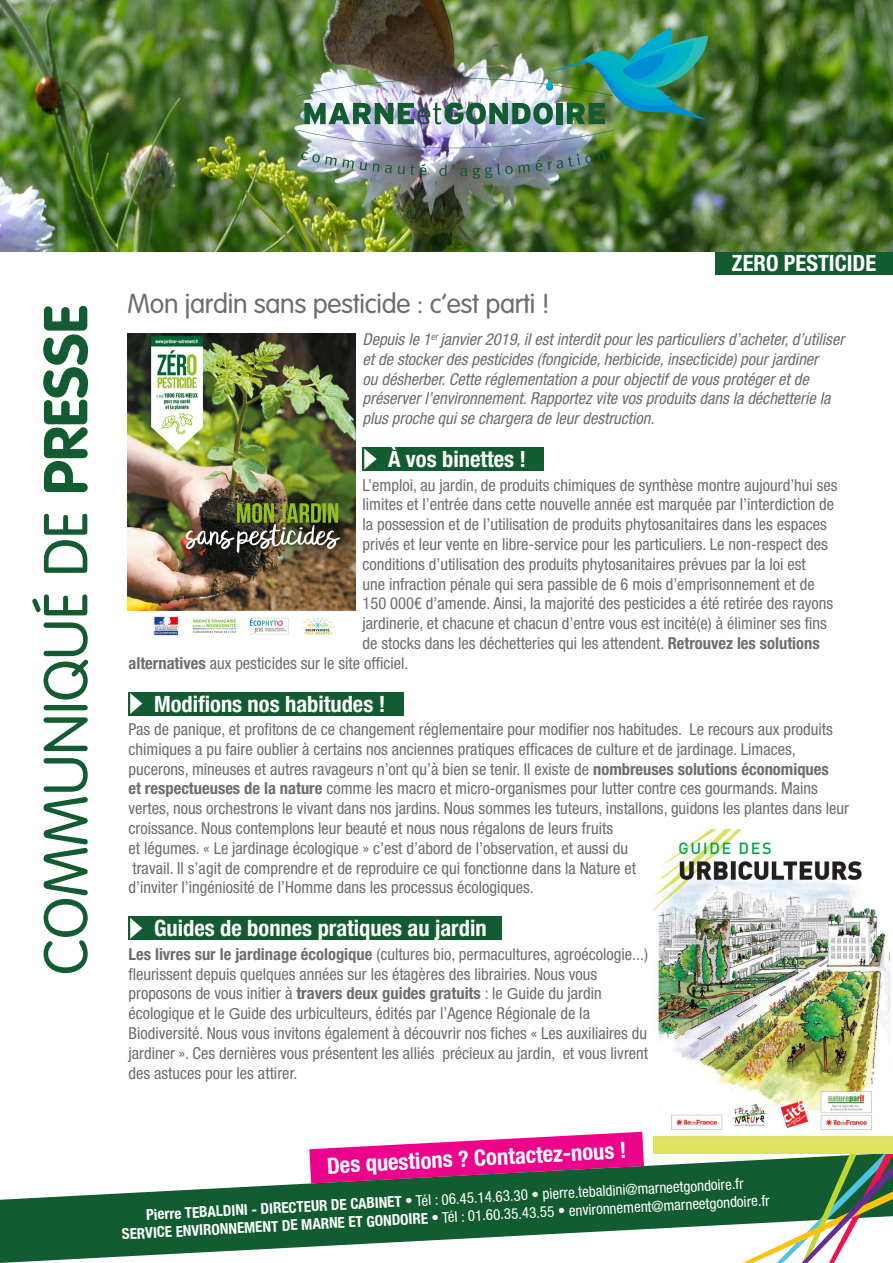
<style>
.page{position:relative;width:893px;height:1263px;background:#fff}
.page>*{position:absolute;margin:0;border:0;box-sizing:border-box;transform-origin:0 0}
.t1{font:300 60.9px "VAG Rounded Std";color:#135b31}
.t2{font:300 27px "VAG Rounded Std";letter-spacing:-.01em;color:#6c6d70}
.t3{font:700 condensed 22.5px "Helvetica Neue LT Std";color:#fff}
.t4{font:condensed 16.5px/19.8px "Helvetica Neue LT Std";color:#6c6d70}
.t5{font:italic condensed 16.5px/19.8px "Helvetica Neue LT Std";color:#6c6d70}
.t6{font:condensed 15px "Helvetica Neue LT Std";color:#fff}
.s1{font-weight:700}
.s2{font-family:"Arial";font-stretch:normal;font-size:15px}
</style>
<div class="page">
<img style="left:128px;top:333px;width:227px;height:303px">
<div style="left:362px;top:447px;width:182px;height:24px;background:#135b31"></div>
<svg style="left:364px;top:449px;width:13px;height:20px"></svg>
<div style="left:128px;top:692px;width:276px;height:23px;background:#135b31"></div>
<svg style="left:130px;top:693px;width:12px;height:21px"></svg>
<div style="left:128px;top:916px;width:374px;height:24px;background:#135b31"></div>
<svg style="left:130px;top:918px;width:12px;height:21px"></svg>
<svg style="left:309px;top:1132px;width:335px;height:21px"></svg>
<svg style="left:0;top:1153px;width:717px;height:110px;fill:#135b31"></svg>
<div style="left:715px;top:251px;width:178px;height:23px;background:#135b31"></div>
<svg style="left:717px;top:1153px;width:176px;height:110px"></svg>
<img style="left:654px;top:830px;width:239px;height:323px">
<img style="left:0;top:0;width:893px;height:251px">
<img style="left:297px;top:28px;width:411px;height:151px">
<p class="t1" style="left:31px;top:975px;width:671px;rotate:-90deg">COMMUNIQUÉ DE <span class="s1">PRESSE</span></p>
<p class="t2" style="left:128px;top:288px;width:424px">Mon jardin sans pesticide : c’est parti !</p>
<p class="t3" style="left:732px;top:249px;width:146px">ZERO PESTICIDE</p>
<p class="t5" style="left:362px;top:330px;width:483px">Depuis le 1<sup>er</sup> janvier 2019, il est interdit pour les particuliers d’acheter, d’utiliser et de stocker des pesticides (fongicide, herbicide, insecticide) pour jardiner<br>ou désherber. Cette réglementation a pour objectif de vous protéger et de préserver l’environnement. Rapportez vite vos produits dans la déchetterie la plus proche qui se chargera de leur destruction.</p>
<p class="t3" style="left:388px;top:445px;width:140px">À vos binettes !</p>
<p class="t4" style="left:362px;top:475px;width:477px">L’emploi, au jardin, de produits chimiques de synthèse montre aujourd’hui ses</p>
<p class="t4" style="left:362px;top:494px;width:473px">limites et l’entrée dans cette nouvelle année est marquée par l’interdiction de</p>
<p class="t4" style="left:362px;top:514px;width:466px">la possession et de l’utilisation de produits phytosanitaires dans les espaces</p>
<p class="t4" style="left:362px;top:534px;width:467px">privés et leur vente en libre-service pour les particuliers. Le non-respect des</p>
<p class="t4" style="left:362px;top:554px;width:445px">conditions d’utilisation des produits phytosanitaires prévues par la loi est</p>
<p class="t4" style="left:362px;top:574px;width:454px">une infraction pénale qui sera passible de 6 mois d’emprisonnement et de</p>
<p class="t4" style="left:362px;top:593px;width:472px">150 000€ d’amende. Ainsi, la majorité des pesticides a été retirée des rayons</p>
<p class="t4" style="left:362px;top:613px;width:466px">jardinerie, et chacune et chacun d’entre vous est incité(e) à éliminer ses fins</p>
<p class="t4" style="left:362px;top:633px;width:459px">de stocks dans les déchetteries qui les attendent. <span class="s1">Retrouvez les solutions</span></p>
<p class="t4" style="left:128px;top:653px;width:281px"><span class="s1">alternatives</span> aux pesticides sur le site officiel.</p>
<p class="t3" style="left:154px;top:690px;width:233px">Modifions nos habitudes !</p>
<p class="t4" style="left:128px;top:719px;width:722px">Pas de panique, et profitons de ce changement réglementaire pour modifier nos habitudes. Le recours aux produits chimiques a pu faire oublier à certains nos anciennes pratiques efficaces de culture et de jardinage. Limaces, pucerons, mineuses et autres ravageurs n’ont qu’à bien se tenir. Il existe de <span class="s1">nombreuses solutions économiques<br>et respectueuses de la nature</span> comme les macro et micro-organismes pour lutter contre ces gourmands. Mains vertes, nous orchestrons le vivant dans nos jardins. Nous sommes les tuteurs, installons, guidons les plantes dans leur croissance. Nous contemplons leur beauté et nous nous régalons de leurs fruits</p>
<p class="t4" style="left:128px;top:838px;width:501px">et légumes. « Le jardinage écologique » c’est d’abord de l’observation, et aussi du</p>
<p class="t4" style="left:132px;top:858px;width:505px">travail. Il s’agit de comprendre et de reproduire ce qui fonctionne dans la Nature et</p>
<p class="t4" style="left:128px;top:878px;width:407px">d’inviter l’ingéniosité de l’Homme dans les processus écologiques.</p>
<p class="t3" style="left:154px;top:915px;width:334px">Guides de bonnes pratiques au jardin</p>
<p class="t4" style="left:128px;top:944px;width:521px"><span class="s1">Les livres sur le jardinage écologique</span> (cultures bio, permacultures, agroécologie...) fleurissent depuis quelques années sur les étagères des librairies. Nous vous proposons de vous initier à <span class="s1">travers deux guides gratuits</span> : le <span class="s2">G</span>uide du jardin écologique et le <span class="s2">G</span>uide des urbiculteurs, édités par l’Agence Régionale de la Biodiversité. Nous vous invitons également à découvrir nos fiches « Les auxiliaires du jardiner ». Ces dernières vous présentent les alliés précieux au jardin, et vous livrent des astuces pour les attirer.</p>
<p class="t3" style="left:326px;top:1152px;width:301px;rotate:-3deg">Des questions ? Contactez-nous !</p>
<p class="t6" style="left:146px;top:1206px;width:600px;rotate:-3deg"><span class="s1">Pierre TEBALDINI - DIRECTEUR DE CABINET</span> • Tél : 06.45.14.63.30 • pierre.tebaldini@marneetgondoire.fr</p>
<p class="t6" style="left:122px;top:1225px;width:650px;rotate:-3deg"><span class="s1">SERVICE ENVIRONNEMENT DE MARNE ET GONDOIRE</span> • Tél : 01.60.35.43.55 • environnement@marneetgondoire.fr</p>
</div>
